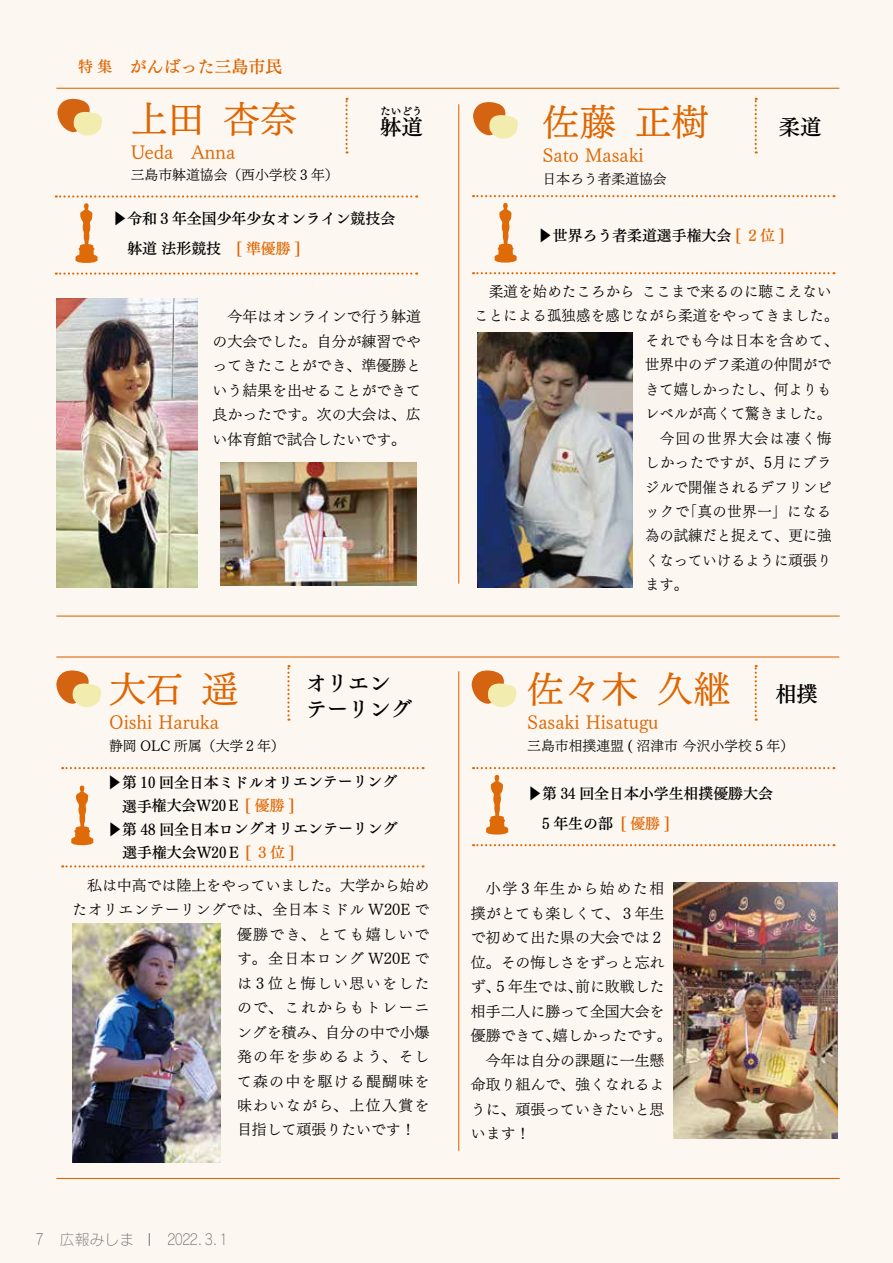
<style>
.page{position:relative;width:893px;height:1263px;background:#fdf7f2}
.page>*{position:absolute;margin:0;border:0;box-sizing:border-box;transform-origin:0 0}
.t1{font:36.9px "UD Mincho Pro M";color:#de6500}
.t2{font:21.3px/26.4px "UD Mincho Pr 6 DB";color:#000}
.t3{font:18px "UD Mincho Pro L";color:#de6500}
.t4{font:16.95px "UD Mincho Pro DB";color:#de6500}
.t5{font:14.85px/24.5px "UD Mincho Pro L";color:#000;text-align:right}
.t6{font:14.85px/23.5px "UD Mincho Pro DB";color:#000}
.t7{font:14.85px/24.5px "UD Mincho Pro L";color:#000;scale:.96 1}
.t8{font:14.85px "UD Mincho Pro L";letter-spacing:.095em;color:#000}
.t9{font:14.85px "UD Mincho Pro L";letter-spacing:.02em;color:#000;scale:.96 1}
.t10{font:14.85px "UD Mincho Pro L";letter-spacing:.09em;color:#000}
.t11{font:14.85px "UD Mincho Pro L";letter-spacing:.035em;color:#000}
.t12{font:14.85px "UD Mincho Pro L";letter-spacing:.045em;color:#000;scale:.96 1}
.t13{font:14.85px "UD Mincho Pro L";letter-spacing:.04em;color:#000;scale:.96 1}
.t14{font:14.85px "Rodin Cattleya Pro L";color:#727171}
.t15{font:14.85px "UD Mincho Pro L";letter-spacing:.085em;color:#000}
.t16{font:14.85px "UD Mincho Pro L";letter-spacing:.1em;color:#000;scale:.96 1}
.t17{font:14.85px "UD Mincho Pro DB";color:#de6500}
.t18{font:14.85px "Rodin Cattleya Pro L";color:#595757;scale:.8 1}
.t19{font:13.8px "UD Mincho Pro L";color:#000}
.t20{font:10.65px "UD Mincho Pr 6 DB";color:#000}
.s1{font-family:"UD Mincho Pro L"}
.s2{color:#de6500}
</style>
<div class="page">
<svg style="left:473px;top:844px;width:361px;height:2px"></svg>
<svg style="left:473px;top:272px;width:361px;height:2px"></svg>
<svg style="left:62px;top:865px;width:362px;height:2px"></svg>
<svg style="left:473px;top:767px;width:361px;height:2px"></svg>
<svg style="left:473px;top:195px;width:361px;height:2px"></svg>
<svg style="left:62px;top:767px;width:362px;height:2px"></svg>
<svg style="left:495px;top:203px;width:22px;height:60px"></svg>
<svg style="left:486px;top:775px;width:22px;height:59px"></svg>
<svg style="left:71px;top:785px;width:22px;height:60px"></svg>
<hr style="left:458px;top:104px;width:1px;height:480px;background:#de6500">
<hr style="left:458px;top:671px;width:1px;height:480px;background:#de6500">
<svg style="left:287px;top:665px;width:3px;height:56px"></svg>
<svg style="left:755px;top:98px;width:2px;height:55px"></svg>
<svg style="left:345px;top:98px;width:3px;height:55px"></svg>
<svg style="left:755px;top:665px;width:2px;height:56px"></svg>
<hr style="left:56px;top:88px;width:783px;height:1px;background:#de6500">
<hr style="left:56px;top:656px;width:783px;height:1px;background:#de6500">
<hr style="left:56px;top:615px;width:784px;height:2px;background:#de6500">
<hr style="left:56px;top:1178px;width:784px;height:1px;background:#de6500">
<img style="left:477px;top:332px;width:155px;height:255px">
<img style="left:72px;top:923px;width:148px;height:239px">
<img style="left:673px;top:882px;width:164px;height:257px">
<svg style="left:473px;top:102px;width:45px;height:37px"></svg>
<svg style="left:56px;top:670px;width:45px;height:38px"></svg>
<svg style="left:472px;top:670px;width:45px;height:38px"></svg>
<svg style="left:56px;top:272px;width:361px;height:3px"></svg>
<svg style="left:56px;top:195px;width:361px;height:68px"></svg>
<svg style="left:57px;top:98px;width:46px;height:38px"></svg>
<img style="left:56px;top:299px;width:142px;height:288px">
<img style="left:220px;top:462px;width:197px;height:124px">
<svg style="left:149px;top:1233px;width:1px;height:13px"></svg>
<p class="t4" style="left:113px;top:53px;width:172px">　がんばった三島市民</p>
<p class="t17" style="left:78px;top:55px;width:36px">特集</p>
<h1 class="t1" style="left:131px;top:90px;width:168px">上田　杏奈</h1>
<p class="t3" style="left:131px;top:139px;width:106px">Ueda　Anna</p>
<p class="t19" style="left:131px;top:164px;width:210px">三島市躰道協会（西小学校 3 年(</p>
<p class="t20" style="left:380px;top:101px;width:44px">たいどう</p>
<h2 class="t2" style="left:380px;top:112px;width:44px">躰道</h2>
<p class="t6" style="left:236px;top:203px;width:161px;line-height:29.7px;text-indent:-124px"><span class="s1">▶</span>令和３年全国少年少女オンライン競技会<span class="s2">[ 準優勝 [</span></p>
<p class="t6" style="left:127px;top:236px;width:95px">躰道法形競技</p>
<p class="t5" style="left:213px;top:304px;width:210px;text-align:justify;text-indent:15px">今年はオンラインで行う躰道の大会でした。自分が練習でやってきたことができ、準優勝という結果を出せることができて良かったです。次の大会は、広い体育館で試合したいです。</p>
<h1 class="t1" style="left:109px;top:660px;width:131px">大石遥　</h1>
<p class="t3" style="left:109px;top:708px;width:111px">Oishi Haruka</p>
<p class="t19" style="left:109px;top:735px;width:177px">静岡 OLC 所属（大学２年）</p>
<h2 class="t2" style="left:306px;top:668px;width:108px">オリエンテーリング</h2>
<p class="t6" style="left:107px;top:770px;width:292px"><span class="s1">▶</span>第 10 回全日本ミドルオリエンテーリング　選手権大会W20E <span class="s2">[ 優勝 [<br></span><span class="s1">▶</span>第 48 回全日本ロングオリエンテーリング　選手権大会W20E <span class="s2">[ ３位 [</span></p>
<p class="t5" style="left:87px;top:872px;width:344px">私は中高では陸上をやっていました。大学から始め</p>
<p class="t11" style="left:72px;top:898px;width:359px">たオリエンテーリングでは、全日本ミドル W20E で</p>
<p class="t8" style="left:237px;top:922px;width:194px">優勝でき、とても嬉しいで</p>
<p class="t10" style="left:237px;top:947px;width:194px">す。全日本ロングW20E で</p>
<p class="t10" style="left:237px;top:971px;width:194px">は 3 位と悔しい思いをした</p>
<p class="t8" style="left:237px;top:996px;width:194px">ので、これからもトレーニ</p>
<p class="t5" style="left:237px;top:1019px;width:194px">ングを積み、自分の中で小爆</p>
<p class="t8" style="left:237px;top:1045px;width:194px">発の年を歩めるよう、そし</p>
<p class="t15" style="left:237px;top:1069px;width:194px">て森の中を駆ける醍醐味を</p>
<p class="t8" style="left:237px;top:1094px;width:194px">味わいながら、上位入賞を</p>
<p class="t5" style="left:237px;top:1117px;width:180px">目指して頑張りたいです!</p>
<p class="t18" style="left:36px;top:1230px;width:12px">7</p>
<p class="t14" style="left:60px;top:1230px;width:76px">広報みしま</p>
<p class="t14" style="left:168px;top:1230px;width:61px">２０２２．3．1</p>
<h1 class="t1" style="left:542px;top:93px;width:168px">佐藤　正樹</h1>
<p class="t3" style="left:542px;top:141px;width:103px">Sato Masaki</p>
<p class="t19" style="left:542px;top:167px;width:126px">日本ろう者柔道協会</p>
<h2 class="t2" style="left:779px;top:113px;width:44px">柔道</h2>
<p class="t6" style="left:538px;top:223px;width:249px">▶世界ろう者柔道選手権大会 <span class="s2">[ ２位 [</span></p>
<p class="t9" style="left:489px;top:280px;width:153px">柔道を始めたころから</p>
<p class="t9" style="left:474px;top:304px;width:381px">ことによる孤独感を感じながら柔道をやってきました。</p>
<p class="t12" style="left:645px;top:329px;width:203px">それでも今は日本を含めて、</p>
<p class="t7" style="left:645px;top:352px;width:195px">世界中のデフ柔道の仲間がで</p>
<p class="t7" style="left:645px;top:376px;width:195px">きて嬉しかったし、何よりも</p>
<p class="t7" style="left:645px;top:401px;width:195px">レベルが高くて驚きました。</p>
<p class="t16" style="left:660px;top:426px;width:180px">今回の世界大会は凄く悔</p>
<p class="t13" style="left:645px;top:451px;width:195px">しかったですが、5月にブラ</p>
<p class="t7" style="left:645px;top:474px;width:195px">ジルで開催されるデフリンピ</p>
<p class="t12" style="left:683px;top:500px;width:156px">「真の世界一」になる</p>
<p class="t9" style="left:642px;top:280px;width:199px">ここまで来るのに聴こえない</p>
<p class="t7" style="left:645px;top:499px;width:195px">ックで<br>為の試練だと捉えて、更に強くなっていけるように頑張ります。</p>
<h1 class="t1" style="left:527px;top:660px;width:205px">佐々木　久継</h1>
<p class="t3" style="left:527px;top:708px;width:133px">Sasaki Hisatugu</p>
<h2 class="t2" style="left:775px;top:680px;width:44px">相撲</h2>
<p class="t19" style="left:527px;top:735px;width:268px">三島市相撲連盟 ( 沼津市今沢小学校 5 年(</p>
<p class="t6" style="left:620px;top:778px;width:154px;line-height:29.7px;text-indent:-93px"><span class="s1">▶</span>第 34 回全日本小学生相撲優勝大会<span class="s2">[ 優勝 [</span></p>
<p class="t6" style="left:542px;top:811px;width:72px">5 年生の部</p>
<p class="t5" style="left:471px;top:876px;width:195px">小学 3 年生から始めた相撲がとても楽しくて、３年生で初めて出た県の大会では２位。その悔しさをずっと忘れ前に敗戦した</p>
<p class="t5" style="left:471px;top:974px;width:113px">ず５、年生では、</p>
<p class="t5" style="left:471px;top:998px;width:195px">相手二人に勝って全国大会を</p>
<p class="t5" style="left:553px;top:1023px;width:121px">嬉しかったです。</p>
<p class="t5" style="left:471px;top:1023px;width:91px">優勝できて、</p>
<p class="t5" style="left:486px;top:1047px;width:180px">今年は自分の課題に一生懸</p>
<p class="t5" style="left:471px;top:1072px;width:195px">命取り組んで、強くなれるよ</p>
<p class="t5" style="left:471px;top:1096px;width:195px">うに、頑張っていきたいと思</p>
<p class="t5" style="left:471px;top:1120px;width:61px">います!</p>
</div>
